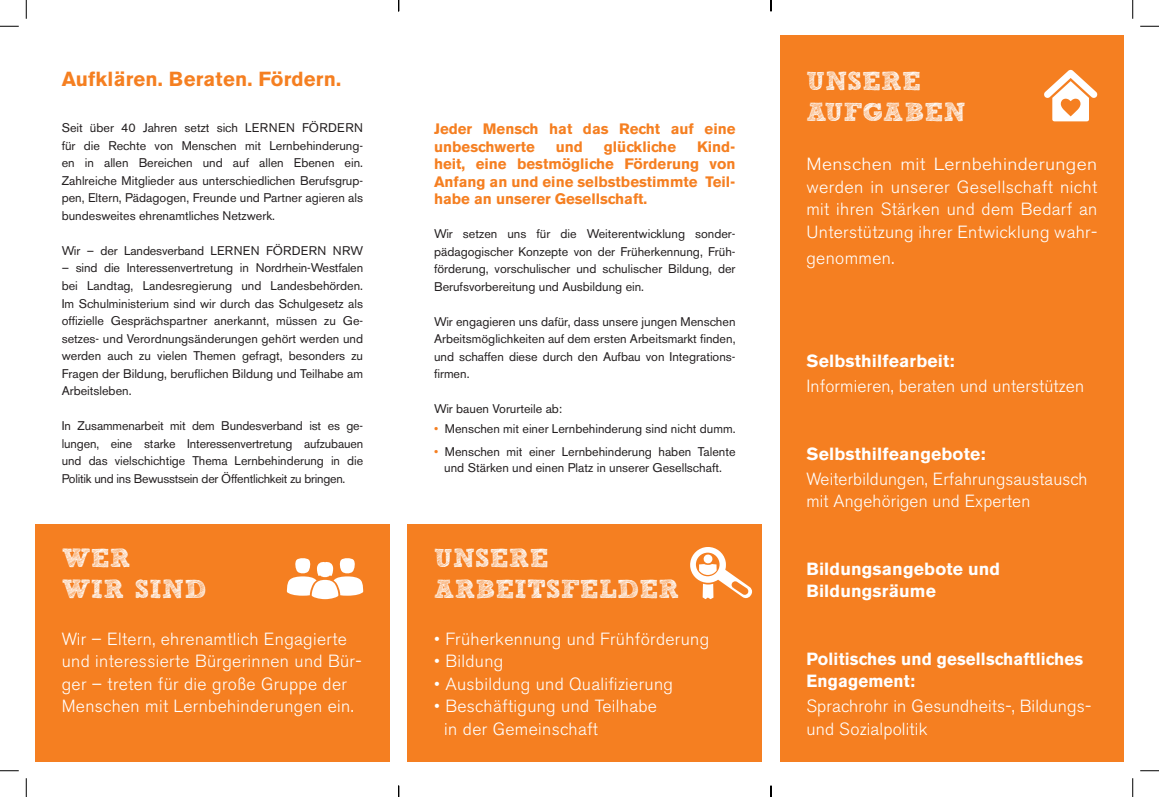
<style>
.page{position:relative;width:1159px;height:797px;background:#fff}
.page>*{position:absolute;margin:0;border:0;box-sizing:border-box;transform-origin:0 0}
.t1{font:700 26px/31.2px "freeversion Sketch Block";letter-spacing:.01em;color:#fff}
.t2{font:700 20.25px "Akzidenz Grotesk BE";letter-spacing:.01em;color:#f57f21}
.t3{font:300 17.5px/22.5px "Akzidenz Grotesk BE";letter-spacing:.02em;color:#fff}
.t4{font:300 17.5px/22.5px "Akzidenz Grotesk BE";letter-spacing:.02em;color:#fff;text-align:justify;scale:1.1 1}
.t5{font:700 17.5px/22.5px "Akzidenz Grotesk BE";letter-spacing:.01em;color:#fff}
.t6{font:700 17.5px/22.5px "Akzidenz Grotesk BE";letter-spacing:.01em;color:#fff;scale:.96 1}
.t7{font:700 15px/17.5px "Akzidenz Grotesk BE";color:#f57f21}
.t8{font:12.5px/17.5px "Akzidenz Grotesk BE";color:#231f20;text-align:justify}
.s1{color:#f57f21}
</style>
<div class="page">
<div style="left:779px;top:35px;width:344px;height:726px;background:#f57f21"></div>
<svg style="left:1044px;top:70px;width:53px;height:51px"></svg>
<div style="left:35px;top:524px;width:354px;height:237px;background:#f57f21"></div>
<div style="left:407px;top:524px;width:354px;height:237px;background:#f57f21"></div>
<svg style="left:286px;top:558px;width:77px;height:41px"></svg>
<svg style="left:690px;top:547px;width:61px;height:52px"></svg>
<svg style="left:0;top:25px;width:19px;height:2px"></svg>
<svg style="left:1140px;top:25px;width:18px;height:2px"></svg>
<svg style="left:0;top:770px;width:19px;height:1px"></svg>
<svg style="left:1140px;top:770px;width:18px;height:1px"></svg>
<svg style="left:25px;top:0;width:2px;height:19px"></svg>
<svg style="left:25px;top:778px;width:2px;height:19px"></svg>
<svg style="left:1132px;top:0;width:1px;height:19px"></svg>
<svg style="left:1132px;top:778px;width:1px;height:19px"></svg>
<svg style="left:398px;top:785px;width:1px;height:12px"></svg>
<svg style="left:770px;top:785px;width:1px;height:12px"></svg>
<h2 class="t2" style="left:62px;top:67px;width:281px">Aufklären. Beraten. Fördern.</h2>
<p class="t8" style="left:62px;top:119px;width:303px">Seit über 40 Jahren setzt sich LERNEN FÖRDERN für die Rechte von Menschen mit Lernbehinderung&shy;en in allen Bereichen und auf allen Ebenen ein.<br>Zahlreiche Mitglieder aus unterschiedlichen Berufsgrup&shy;pen, Eltern, Pädagogen, Freunde und Partner agieren als bundesweites ehrenamtliches Netzwerk.</p>
<p class="t8" style="left:62px;top:242px;width:303px">Wir – der Landesverband LERNEN FÖRDERN NRW</p>
<p class="t8" style="left:62px;top:259px;width:303px">– sind die Interessenvertretung in Nordrhein-Westfalen bei Landtag, Landesregierung und Landesbehörden.<br>Im Schulministerium sind wir durch das Schulgesetz als offizielle Gesprächspartner anerkannt, müssen zu Ge&shy;setzes- und Verordnungsänderungen gehört werden und werden auch zu vielen Themen gefragt, besonders zu Fragen der Bildung, beruflichen Bildung und Teilhabe am Arbeitsleben.</p>
<p class="t8" style="left:62px;top:417px;width:303px">In Zusammenarbeit mit dem Bundesverband ist es ge&shy;lungen, eine starke Interessenvertretung aufzubauen und das vielschichtige Thema Lernbehinderung in die Politik und ins Bewusstsein der Öffentlichkeit zu bringen.</p>
<p class="t7" style="left:434px;top:120px;width:303px">Jeder Mensch hat das Recht auf eine unbeschwerte</p>
<p class="t7" style="left:555px;top:138px;width:29px">und</p>
<p class="t7" style="left:603px;top:138px;width:74px">glückliche</p>
<p class="t7" style="left:434px;top:138px;width:303px;text-align:justify;text-indent:263px">Kind&shy;heit, eine bestmögliche Förderung von Anfang an und eine selbstbestimmte Teil&shy;habe an unserer Gesellschaft.</p>
<p class="t8" style="left:434px;top:225px;width:303px">Wir setzen uns für die Weiterentwicklung sonder&shy;pädagogischer Konzepte von der Früherkennung, Früh&shy;förderung, vorschulischer und schulischer Bildung, der Berufsvorbereitung und Ausbildung ein.</p>
<p class="t8" style="left:434px;top:312px;width:303px">Wir engagieren uns dafür, dass unsere jungen Menschen Arbeitsmöglichkeiten auf dem ersten Arbeitsmarkt finden, und schaffen diese durch den Aufbau von Integrations&shy;firmen.</p>
<p class="t8" style="left:434px;top:400px;width:130px">Wir bauen Vorurteile ab:</p>
<p class="t8" style="left:434px;top:420px;width:303px"><span class="s1">•</span> Menschen mit einer Lernbehinderung sind nicht dumm.</p>
<p class="t8" style="left:434px;top:443px;width:303px;line-height:16.2px;text-align:center"><span class="s1">•</span> Menschen mit einer Lernbehinderung haben Talente und Stärken und einen Platz in unserer Gesellschaft.</p>
<h1 class="t1" style="left:62px;top:545px;width:146px">WER<br>WIR SIND</h1>
<h1 class="t1" style="left:434px;top:545px;width:246px">UNSERE<br>ARBEITSFELDER</h1>
<h3 class="t3" style="left:62px;top:627px;width:301px">Wir – Eltern, ehrenamtlich Engagierte und interessierte Bürgerinnen und Bür&shy;ger – treten für die große Gruppe der Menschen mit Lernbehinderungen ein.</h3>
<h3 class="t3" style="left:434px;top:627px;width:276px">• Früherkennung und Frühförderung</h3>
<h3 class="t3" style="left:434px;top:650px;width:71px">• Bildung</h3>
<h3 class="t3" style="left:434px;top:672px;width:240px">• Ausbildung und Qualifizierung</h3>
<h3 class="t3" style="left:444px;top:695px;width:214px;text-indent:-10px">• Beschäftigung und Teilhabe in der Gemeinschaft</h3>
<h1 class="t1" style="left:806px;top:68px;width:161px">UNSERE<br>AUFGABEN</h1>
<h3 class="t4" style="left:806px;top:153px;width:266px">Menschen mit Lernbehinderungen werden in unserer Gesellschaft nicht mit ihren Stärken und dem Bedarf an Unterstützung ihrer Entwicklung wahr-</h3>
<h3 class="t3" style="left:806px;top:246px;width:89px">genommen.</h3>
<h3 class="t5" style="left:806px;top:350px;width:150px">Selbsthilfearbeit:</h3>
<h3 class="t3" style="left:806px;top:375px;width:279px">Informieren, beraten und unterstützen</h3>
<h3 class="t5" style="left:806px;top:442px;width:181px">Selbsthilfeangebote:</h3>
<h3 class="t3" style="left:806px;top:467px;width:282px">Weiterbildungen, Erfahrungsaustausch mit Angehörigen und Experten</h3>
<h3 class="t5" style="left:806px;top:557px;width:195px">Bildungsangebote und<br>Bildungsräume</h3>
<h3 class="t6" style="left:806px;top:647px;width:290px">Politisches und gesellschaftliches<br>Engagement:</h3>
<h3 class="t3" style="left:806px;top:695px;width:286px">Sprachrohr in Gesundheits-, Bildungs&shy;und Sozialpolitik</h3>
</div>
